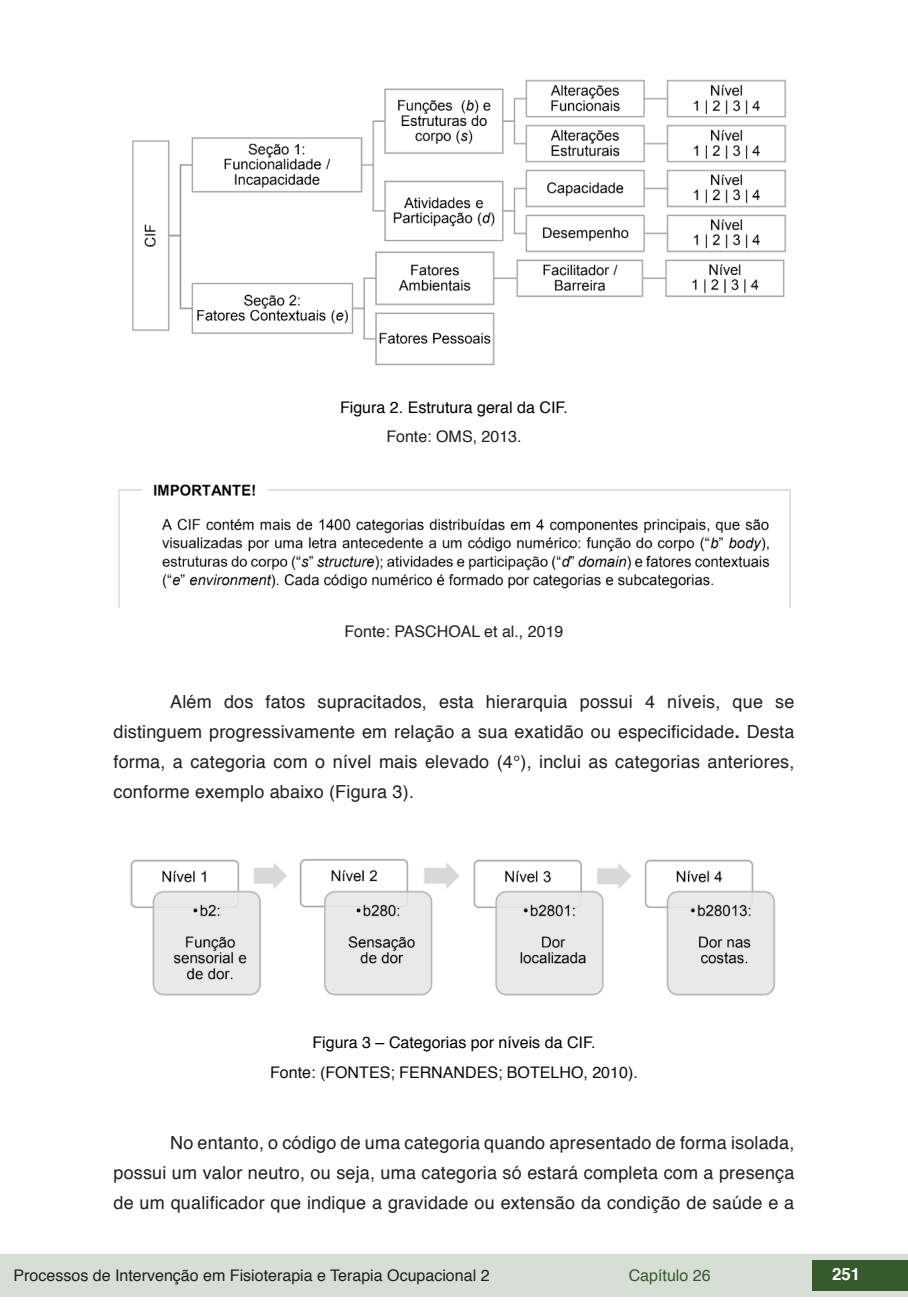
<style>
.page{position:relative;width:908px;height:1304px;background:#fff}
.page>*{position:absolute;margin:0;border:0;box-sizing:border-box;transform-origin:0 0}
.txt{font:18px/30px "Helvetica";letter-spacing:.01em;color:#231f20;text-align:justify}
.t1{font:700 16.8px "Helvetica";color:#fff}
.fonte_tab_gra_imag{font:16px "Helvetica";color:#231f20}
.info_tab_graf_imag{font:16px "Helvetica";color:#000}
.fonte_tab_gra_imag-2{font:16px "Helvetica";color:#0d0d0d}
.t2{font:16px "Helvetica";color:#36592e}
.s1{font-weight:700}
</style>
<div class="page">
<div style="left:0;top:1254px;width:906px;height:43px;background:#d7ded5"></div>
<div style="left:812px;top:1261px;width:95px;height:30px;background:#36592e"></div>
<img style="left:132px;top:79px;width:655px;height:287px">
<img style="left:118px;top:484px;width:673px;height:123px">
<img style="left:130px;top:859px;width:646px;height:137px">
<p class="info_tab_graf_imag" style="left:340px;top:395px;width:229px">Figura 2. Estrutura geral da CIF.</p>
<p class="fonte_tab_gra_imag" style="left:386px;top:424px;width:137px">Fonte: OMS, 2013.</p>
<p class="fonte_tab_gra_imag" style="left:344px;top:619px;width:220px">Fonte: PASCHOAL et al., 2019</p>
<p class="txt" style="left:113px;top:687px;width:682px;text-indent:57px">Além dos fatos supracitados, esta hierarquia possui 4 níveis, que se distinguem progressivamente em relação a sua exatidão ou especificidade<span class="s1">.</span> Desta forma, a categoria com o nível mais elevado (4°), inclui as categorias anteriores, conforme exemplo abaixo (Figura 3).</p>
<p class="info_tab_graf_imag" style="left:312px;top:1030px;width:284px">Figura 3 – Categorias por níveis da CIF.</p>
<p class="fonte_tab_gra_imag-2" style="left:270px;top:1060px;width:369px">Fonte: (FONTES; FERNANDES; BOTELHO, 2010).</p>
<p class="txt" style="left:113px;top:1128px;width:682px;text-indent:57px">No entanto, o código de uma categoria quando apresentado de forma isolada, possui um valor neutro, ou seja, uma categoria só estará completa com a presença de um qualificador que indique a gravidade ou extensão da condição de saúde e a</p>
<p class="fonte_tab_gra_imag" style="left:14px;top:1263px;width:477px">Processos de Intervenção em Fisioterapia e Terapia Ocupacional 2</p>
<p class="t2" style="left:628px;top:1263px;width:83px">Capítulo 26</p>
<p class="t1" style="left:831px;top:1261px;width:30px">251</p>
</div>
